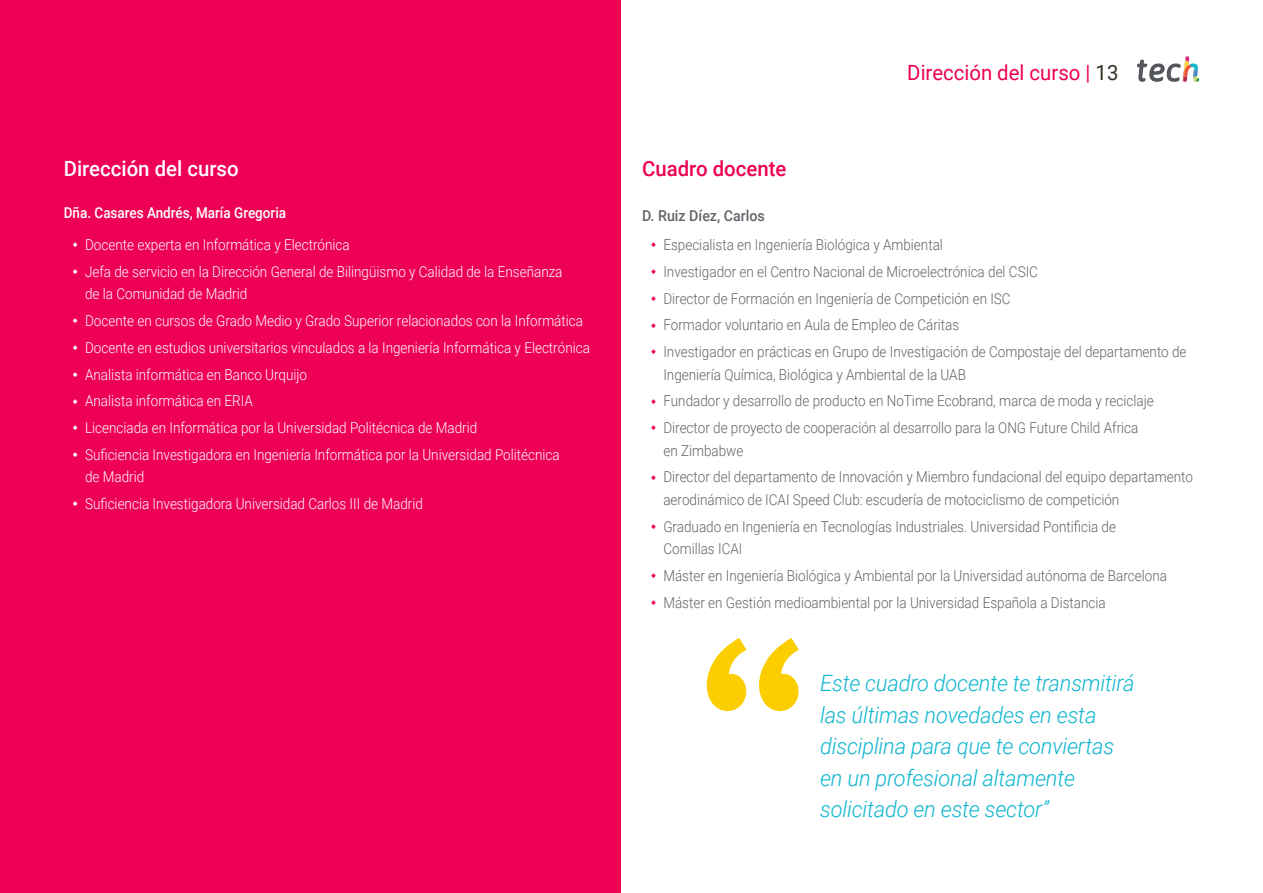
<style>
.page{position:relative;width:1263px;height:893px;background:#fff}
.page>*{position:absolute;margin:0;border:0;box-sizing:border-box;transform-origin:0 0}
.t1{font:italic 300 22.5px/31.5px "Roboto";letter-spacing:-.01em;color:#0fb6cf}
.t2{font:21px "Roboto";color:#ee0154}
.t3{font:500 21px "Roboto";color:#fffbff}
.t4{font:500 21px "Roboto";color:#ee0154}
.t5{font:300 15px/26.7px "Roboto";color:#61646a;scale:.9 1}
.t6{font:300 15px/26.7px "Roboto";color:#fff;scale:.9 1}
.t7{font:500 15px "Roboto";color:#fff;scale:.9 1}
.t8{font:500 15px "Roboto";color:#61646a;scale:.95 1}
.s1{color:#312e20}
</style>
<div class="page">
<div style="left:0;top:0;width:621px;height:893px;background:#ee0154"></div>
<svg style="left:1137px;top:56px;width:62px;height:26px"></svg>
<svg style="left:707px;top:638px;width:92px;height:73px"></svg>
<h2 class="t3" style="left:64px;top:154px;width:176px">Dirección del curso</h2>
<p class="t7" style="left:64px;top:202px;width:248px">Dña. Casares Andrés, María Gregoria</p>
<p class="t6" style="left:85px;top:231px;width:532px">Docente experta en Informática y Electrónica<br>Jefa de servicio en la Dirección General de Bilingüismo y Calidad de la Enseñanza</p>
<p class="t6" style="left:85px;top:280px;width:562px">de la Comunidad de Madrid<br>Docente en cursos de Grado Medio y Grado Superior relacionados con la Informática Docente en estudios universitarios vinculados a la Ingeniería Informática y Electrónica Analista informática en Banco Urquijo<br>Analista informática en ERIA<br>Licenciada en Informática por la Universidad Politécnica de Madrid<br>Suficiencia Investigadora en Ingeniería Informática por la Universidad Politécnica</p>
<p class="t6" style="left:85px;top:463px;width:377px">de Madrid<br>Suficiencia Investigadora Universidad Carlos III de Madrid</p>
<h2 class="t2" style="left:907px;top:57px;width:213px">Dirección del curso | <span class="s1">13</span></h2>
<h2 class="t4" style="left:642px;top:154px;width:146px">Cuadro docente</h2>
<p class="t8" style="left:642px;top:205px;width:131px">D. Ruiz Díez, Carlos</p>
<p class="t5" style="left:663px;top:231px;width:583px">Especialista en Ingeniería Biológica y Ambiental<br>Investigador en el Centro Nacional de Microelectrónica del CSIC<br>Director de Formación en Ingeniería de Competición en ISC<br>Formador voluntario en Aula de Empleo de Cáritas<br>Investigador en prácticas en Grupo de Investigación de Compostaje del departamento de</p>
<p class="t5" style="left:663px;top:360px;width:546px">Ingeniería Química, Biológica y Ambiental de la UAB<br>Fundador y desarrollo de producto en NoTime Ecobrand, marca de moda y reciclaje<br>Director de proyecto de cooperación al desarrollo para la ONG Future Child Africa</p>
<p class="t5" style="left:663px;top:436px;width:590px">en Zimbabwe<br>Director del departamento de Innovación y Miembro fundacional del equipo departamento</p>
<p class="t5" style="left:663px;top:486px;width:508px">aerodinámico de ICAI Speed Club: escudería de motociclismo de competición<br>Graduado en Ingeniería en Tecnologías Industriales. Universidad Pontificia de</p>
<p class="t5" style="left:663px;top:535px;width:561px">Comillas ICAI<br>Máster en Ingeniería Biológica y Ambiental por la Universidad autónoma de Barcelona<br>Máster en Gestión medioambiental por la Universidad Española a Distancia</p>
<h1 class="t1" style="left:820px;top:667px;width:316px">Este cuadro docente te transmitirá las últimas novedades en esta disciplina para que te conviertas en un profesional altamente solicitado en este sector”</h1>
</div>
